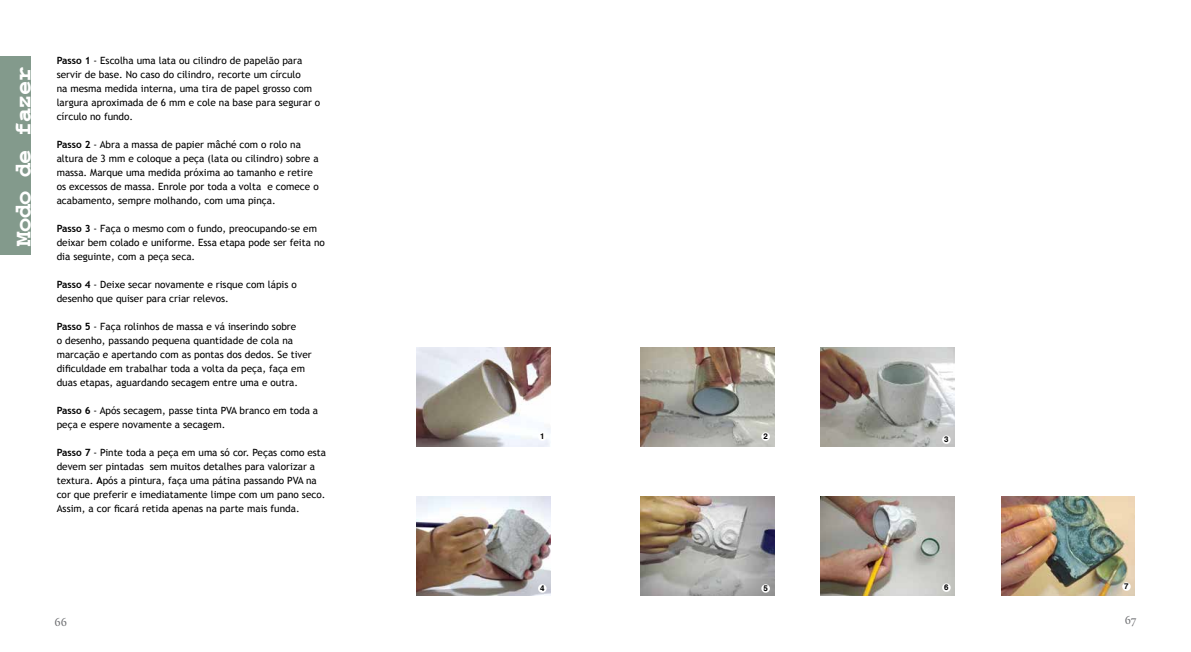
<style>
.page{position:relative;width:1191px;height:652px;background:#fff}
.page>*{position:absolute;margin:0;border:0;box-sizing:border-box;transform-origin:0 0}
.t1{font:24px "Alphabet";color:#fff}
.t2{font:12px "Calluna";color:#6d6e71}
.t3{font:10px/14px "Trebuchet MS";color:#000}
.t4{font:700 8px "Helvetica";color:#000}
.s1{font-weight:700}
</style>
<div class="page">
<img style="left:417px;top:347px;width:133px;height:99px">
<img style="left:417px;top:496px;width:133px;height:99px">
<div style="left:538px;top:432px;width:8px;height:9px;background:#fff;border-radius:50%"></div>
<div style="left:538px;top:584px;width:8px;height:9px;background:#fff;border-radius:50%"></div>
<img style="left:641px;top:347px;width:133px;height:99px">
<img style="left:821px;top:347px;width:133px;height:99px">
<img style="left:641px;top:496px;width:133px;height:99px">
<img style="left:821px;top:496px;width:133px;height:99px">
<img style="left:1001px;top:496px;width:133px;height:99px">
<div style="left:761px;top:432px;width:9px;height:9px;background:#fff;border-radius:50%"></div>
<div style="left:942px;top:435px;width:8px;height:9px;background:#fff;border-radius:50%"></div>
<div style="left:761px;top:584px;width:9px;height:9px;background:#fff;border-radius:50%"></div>
<div style="left:942px;top:583px;width:8px;height:9px;background:#fff;border-radius:50%"></div>
<div style="left:1122px;top:582px;width:8px;height:9px;background:#fff;border-radius:50%"></div>
<div style="left:0;top:57px;width:30px;height:198px;background:#839a8c"></div>
<h1 class="t1" style="left:11px;top:246px;width:180px;rotate:-90deg">Modo de fazer</h1>
<p class="t3" style="left:57px;top:53px;width:265px"><span class="s1">Passo 1</span> - Escolha uma lata ou cilindro de papelão para servir de base. No caso do cilindro, recorte um círculo<br>na mesma medida interna, uma tira de papel grosso com largura aproximada de 6 mm e cole na base para segurar o círculo no fundo.</p>
<p class="t3" style="left:57px;top:137px;width:263px"><span class="s1">Passo 2</span> - Abra a massa de papier mâché com o rolo na altura de 3 mm e coloque a peça (lata ou cilindro) sobre a massa. Marque uma medida próxima ao tamanho e retire os excessos de massa. Enrole por toda a volta e comece o acabamento, sempre molhando, com uma pinça.</p>
<p class="t3" style="left:57px;top:221px;width:270px"><span class="s1">Passo 3</span> - Faça o mesmo com o fundo, preocupando-se em deixar bem colado e uniforme. Essa etapa pode ser feita no dia seguinte, com a peça seca.</p>
<p class="t3" style="left:57px;top:277px;width:242px"><span class="s1">Passo 4</span> - Deixe secar novamente e risque com lápis o desenho que quiser para criar relevos.</p>
<p class="t3" style="left:57px;top:319px;width:257px"><span class="s1">Passo 5</span> - Faça rolinhos de massa e vá inserindo sobre<br>o desenho, passando pequena quantidade de cola na marcação e apertando com as pontas dos dedos. Se tiver dificuldade em trabalhar toda a volta da peça, faça em duas etapas, aguardando secagem entre uma e outra.</p>
<p class="t3" style="left:57px;top:403px;width:263px"><span class="s1">Passo 6</span> - Após secagem, passe tinta PVA branco em toda a peça e espere novamente a secagem.</p>
<p class="t3" style="left:57px;top:445px;width:271px"><span class="s1">Passo 7</span> - Pinte toda a peça em uma só cor. Peças como esta devem ser pintadas sem muitos detalhes para valorizar a textura. <span class="s1">A</span>pós a pintura, faça uma pátina passando PVA na cor que preferir e imediatamente limpe com um pano seco.<br>Assim, a cor ficará retida apenas na parte mais funda.</p>
<p class="t4" style="left:540px;top:431px;width:6px">1</p>
<p class="t4" style="left:763px;top:431px;width:6px">2</p>
<p class="t4" style="left:944px;top:435px;width:6px">3</p>
<p class="t4" style="left:540px;top:583px;width:6px">4</p>
<p class="t4" style="left:763px;top:583px;width:6px">5</p>
<p class="t4" style="left:944px;top:582px;width:6px">6</p>
<p class="t4" style="left:1124px;top:581px;width:6px">7</p>
<p class="t2" style="left:55px;top:615px;width:14px">66</p>
<p class="t2" style="left:1124px;top:613px;width:13px">67</p>
</div>
